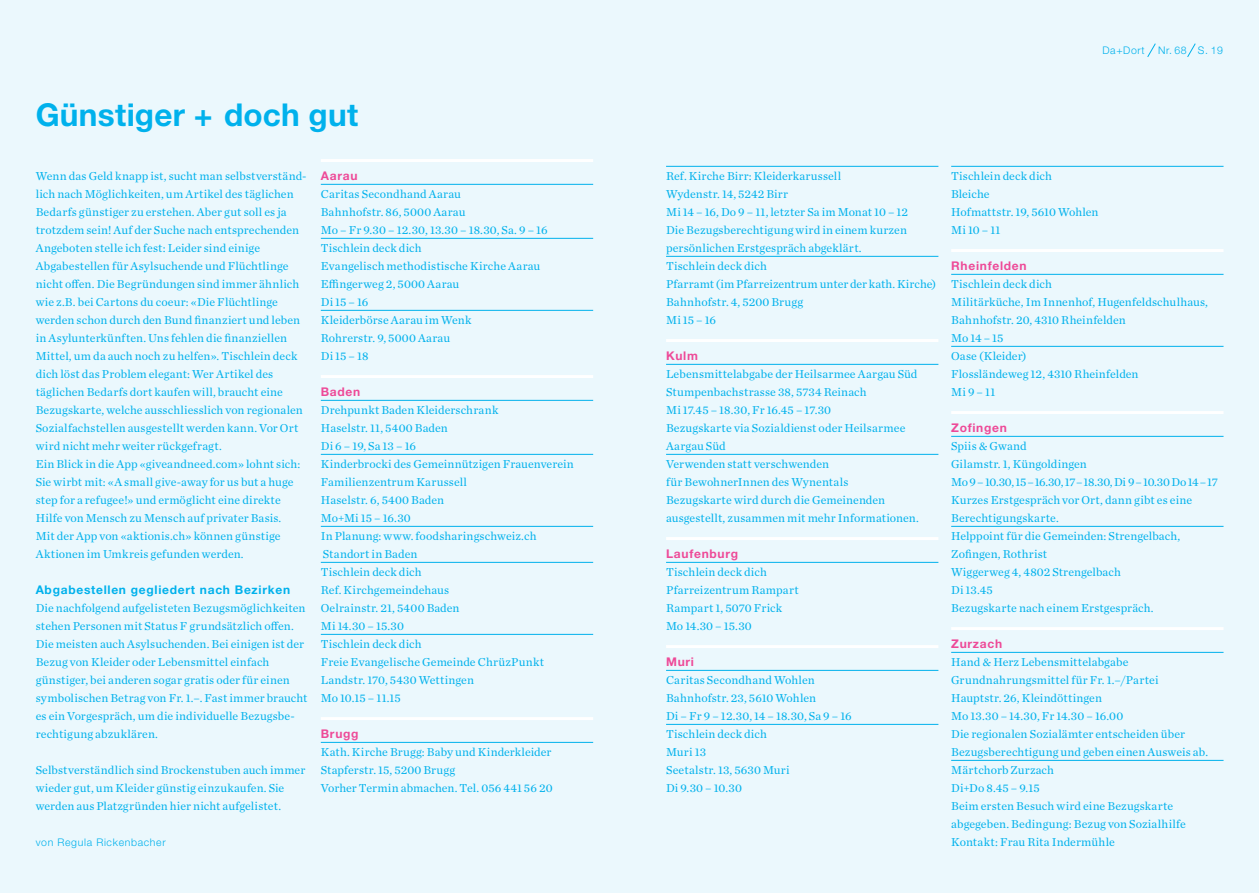
<style>
.page{position:relative;width:1259px;height:893px;background:#fff}
.page>*{position:absolute;margin:0;border:0;box-sizing:border-box;transform-origin:0 0}
.t1{font:700 31.5px "Helvetica Neue LT Std";letter-spacing:.005em;color:#00b1ec}
.t2{font:12px/18px "Chronicle Text G1";letter-spacing:.01em;color:#00b1ec}
.t3{font:700 12px "Helvetica Neue LT Std";letter-spacing:.06em;color:#ee4a98}
.t4{font:700 12px "Helvetica Neue LT Std";letter-spacing:.06em;color:#00b1ec}
.t5{font:300 10.5px "Helvetica Neue LT Std";letter-spacing:.065em;color:#00b1ec}
</style>
<div class="page">
<div style="left:629px;top:0;width:630px;height:893px;background:#ebf8fd"></div>
<div style="left:0;top:0;width:629px;height:893px;background:#ebf8fd"></div>
<svg style="left:1147px;top:43px;width:8px;height:14px"></svg>
<svg style="left:1187px;top:43px;width:8px;height:14px"></svg>
<hr style="left:666px;top:166px;width:272px;height:1px;background:#00b1ec">
<hr style="left:666px;top:256px;width:272px;height:1px;background:#00b1ec">
<hr style="left:666px;top:339px;width:272px;height:3px;background:#fff">
<hr style="left:666px;top:364px;width:272px;height:1px;background:#00b1ec">
<hr style="left:666px;top:454px;width:272px;height:1px;background:#00b1ec">
<hr style="left:666px;top:537px;width:272px;height:3px;background:#fff">
<hr style="left:666px;top:562px;width:272px;height:1px;background:#00b1ec">
<hr style="left:666px;top:645px;width:272px;height:3px;background:#fff">
<hr style="left:666px;top:670px;width:272px;height:1px;background:#00b1ec">
<hr style="left:666px;top:724px;width:272px;height:1px;background:#00b1ec">
<hr style="left:951px;top:166px;width:272px;height:1px;background:#00b1ec">
<hr style="left:951px;top:249px;width:272px;height:3px;background:#fff">
<hr style="left:951px;top:274px;width:272px;height:1px;background:#00b1ec">
<hr style="left:951px;top:346px;width:272px;height:1px;background:#00b1ec">
<hr style="left:951px;top:411px;width:272px;height:3px;background:#fff">
<hr style="left:951px;top:436px;width:272px;height:1px;background:#00b1ec">
<hr style="left:951px;top:526px;width:272px;height:1px;background:#00b1ec">
<hr style="left:951px;top:627px;width:272px;height:3px;background:#fff">
<hr style="left:951px;top:652px;width:272px;height:1px;background:#00b1ec">
<hr style="left:951px;top:760px;width:272px;height:1px;background:#00b1ec">
<hr style="left:321px;top:159px;width:272px;height:3px;background:#fff">
<hr style="left:321px;top:184px;width:272px;height:1px;background:#00b1ec">
<hr style="left:321px;top:238px;width:272px;height:1px;background:#00b1ec">
<hr style="left:321px;top:310px;width:272px;height:1px;background:#00b1ec">
<hr style="left:321px;top:375px;width:272px;height:3px;background:#fff">
<hr style="left:321px;top:400px;width:272px;height:1px;background:#00b1ec">
<hr style="left:321px;top:454px;width:272px;height:1px;background:#00b1ec">
<hr style="left:321px;top:526px;width:272px;height:1px;background:#00b1ec">
<hr style="left:321px;top:562px;width:272px;height:1px;background:#00b1ec">
<hr style="left:321px;top:634px;width:272px;height:1px;background:#00b1ec">
<hr style="left:321px;top:717px;width:272px;height:3px;background:#fff">
<hr style="left:321px;top:742px;width:272px;height:1px;background:#00b1ec">
<h1 class="t1" style="left:36px;top:95px;width:324px">Günstiger + doch gut</h1>
<p class="t2" style="left:36px;top:166px;width:272px">Wenn das Geld knapp ist, sucht man selbstverständ&shy;lich nach Möglichkeiten, um Artikel des täglichen Bedarfs günstiger zu erstehen. Aber gut soll es ja trotzdem sein! Auf der Suche nach entsprechenden Angeboten stelle ich fest: Leider sind einige Abgabestellen für Asylsuchende und Flüchtlinge nicht offen. Die Begründungen sind immer ähnlich wie z.B. bei Cartons du coeur: «Die Flüchtlinge werden schon durch den Bund finanziert und leben in Asylunterkünften. Uns fehlen die finanziellen Mittel, um da auch noch zu helfen». Tischlein deck dich löst das Problem elegant: Wer Artikel des täglichen Bedarfs dort kaufen will, braucht eine Bezugskarte, welche ausschliesslich von regionalen Sozialfachstellen ausgestellt werden kann. Vor Ort wird nicht mehr weiter rückgefragt.<br>Ein Blick in die App «giveandneed.com» lohnt sich:<br>Sie wirbt mit: «A small give-away for us but a huge step for a refugee!» und ermöglicht eine direkte Hilfe von Mensch zu Mensch auf privater Basis.<br>Mit der App von «aktionis.ch» können günstige Aktionen im Umkreis gefunden werden.</p>
<p class="t4" style="left:36px;top:582px;width:256px">Abgabestellen gegliedert nach Bezirken</p>
<p class="t2" style="left:36px;top:598px;width:273px">Die nachfolgend aufgelisteten Bezugsmöglichkeiten stehen Personen mit Status F grundsätzlich offen.<br>Die meisten auch Asylsuchenden. Bei einigen ist der Bezug von Kleider oder Lebensmittel einfach günstiger, bei anderen sogar gratis oder für einen symbolischen Betrag von Fr. 1.–. Fast immer braucht es ein Vorgespräch, um die individuelle Bezugsbe&shy;rechtigung abzuklären.</p>
<p class="t2" style="left:36px;top:760px;width:271px">Selbstverständlich sind Brockenstuben auch immer wieder gut, um Kleider günstig einzukaufen. Sie werden aus Platzgründen hier nicht aufgelistet.</p>
<p class="t5" style="left:36px;top:836px;width:131px">von Regula Rickenbacher</p>
<p class="t3" style="left:321px;top:168px;width:38px">Aarau</p>
<p class="t2" style="left:321px;top:184px;width:228px">Caritas Secondhand Aarau<br>Bahnhofstr. 86, 5000 Aarau<br>Mo – Fr 9.30 – 12.30, 13.30 – 18.30, Sa. 9 – 16<br>Tischlein deck dich<br>Evangelisch methodistische Kirche Aarau<br>Effingerweg 2, 5000 Aarau<br>Di 15 – 16<br>Kleiderbörse Aarau im Wenk<br>Rohrerstr. 9, 5000 Aarau<br>Di 15 – 18</p>
<p class="t3" style="left:321px;top:384px;width:41px">Baden</p>
<p class="t2" style="left:321px;top:400px;width:255px">Drehpunkt Baden Kleiderschrank<br>Haselstr. 11, 5400 Baden<br>Di 6 – 19, Sa 13 – 16<br>Kinderbrocki des Gemeinnützigen Frauenverein<br>Familienzentrum Karussell<br>Haselstr. 6, 5400 Baden<br>Mo+Mi 15 – 16.30<br>In Planung: www. foodsharingschweiz.ch<br>Standort in Baden<br>Tischlein deck dich<br>Ref. Kirchgemeindehaus<br>Oelrainstr. 21, 5400 Baden<br>Mi 14.30 – 15.30<br>Tischlein deck dich<br>Freie Evangelische Gemeinde ChrüzPunkt<br>Landstr. 170, 5430 Wettingen<br>Mo 10.15 – 11.15</p>
<p class="t3" style="left:321px;top:726px;width:39px">Brugg</p>
<p class="t2" style="left:321px;top:742px;width:233px">Kath. Kirche Brugg: Baby und Kinderkleider<br>Stapferstr. 15, 5200 Brugg<br>Vorher Termin abmachen. Tel. 056 441 56 20</p>
<p class="t5" style="left:1102px;top:44px;width:44px">Da+Dort</p>
<p class="t5" style="left:1158px;top:44px;width:66px">Nr. 68 S. 19</p>
<p class="t2" style="left:666px;top:166px;width:272px">Ref. Kirche Birr: Kleiderkarussell<br>Wydenstr. 14, 5242 Birr<br>Mi 14 – 16, Do 9 – 11, letzter Sa im Monat 10 – 12<br>Die Bezugsberechtigung wird in einem kurzen persönlichen Erstgespräch abgeklärt.<br>Tischlein deck dich<br>Pfarramt (im Pfarreizentrum unter der kath. Kirche)<br>Bahnhofstr. 4, 5200 Brugg<br>Mi 15 – 16</p>
<p class="t3" style="left:666px;top:348px;width:33px">Kulm</p>
<p class="t2" style="left:666px;top:364px;width:254px">Lebensmittelabgabe der Heilsarmee Aargau Süd Stumpenbachstrasse 38, 5734 Reinach<br>Mi 17.45 – 18.30, Fr 16.45 – 17.30<br>Bezugskarte via Sozialdienst oder Heilsarmee Aargau Süd<br>Verwenden statt verschwenden<br>für BewohnerInnen des Wynentals<br>Bezugskarte wird durch die Gemeinenden ausgestellt, zusammen mit mehr Informationen.</p>
<p class="t3" style="left:666px;top:546px;width:74px">Laufenburg</p>
<p class="t2" style="left:666px;top:562px;width:134px">Tischlein deck dich<br>Pfarreizentrum Rampart<br>Rampart 1, 5070 Frick<br>Mo 14.30 – 15.30</p>
<p class="t3" style="left:666px;top:654px;width:29px">Muri</p>
<p class="t2" style="left:666px;top:670px;width:187px">Caritas Secondhand Wohlen<br>Bahnhofstr. 23, 5610 Wohlen<br>Di – Fr 9 – 12.30, 14 – 18.30, Sa 9 – 16<br>Tischlein deck dich<br>Muri 13<br>Seetalstr. 13, 5630 Muri<br>Di 9.30 – 10.30</p>
<p class="t2" style="left:951px;top:166px;width:149px">Tischlein deck dich<br>Bleiche<br>Hofmattstr. 19, 5610 Wohlen<br>Mi 10 – 11</p>
<p class="t3" style="left:951px;top:258px;width:77px">Rheinfelden</p>
<p class="t2" style="left:951px;top:274px;width:258px">Tischlein deck dich<br>Militärküche, Im Innenhof, Hugenfeldschulhaus,<br>Bahnhofstr. 20, 4310 Rheinfelden<br>Mo 14 – 15<br>Oase (Kleider)<br>Flossländeweg 12, 4310 Rheinfelden<br>Mi 9 – 11</p>
<p class="t3" style="left:951px;top:420px;width:57px">Zofingen</p>
<p class="t2" style="left:951px;top:436px;width:268px">Spiis &amp; Gwand<br>Gilamstr. 1, Küngoldingen<br>Mo 9 – 10.30, 15 – 16.30, 17 – 18.30, Di 9 – 10.30 Do 14 – 17<br>Kurzes Erstgespräch vor Ort, dann gibt es eine<br>Berechtigungskarte.<br>Helppoint für die Gemeinden: Strengelbach,<br>Zofingen, Rothrist<br>Wiggerweg 4, 4802 Strengelbach<br>Di 13.45<br>Bezugskarte nach einem Erstgespräch.</p>
<p class="t3" style="left:951px;top:636px;width:52px">Zurzach</p>
<p class="t2" style="left:951px;top:652px;width:258px">Hand &amp; Herz Lebensmittelabgabe Grundnahrungsmittel für Fr. 1.–/Partei Hauptstr. 26, Kleindöttingen<br>Mo 13.30 – 14.30, Fr 14.30 – 16.00<br>Die regionalen Sozialämter entscheiden über Bezugsberechtigung und geben einen Ausweis ab.<br>Märtchorb Zurzach<br>Di+Do 8.45 – 9.15<br>Beim ersten Besuch wird eine Bezugskarte abgegeben. Bedingung: Bezug von Sozialhilfe Kontakt: Frau Rita Indermühle</p>
</div>
